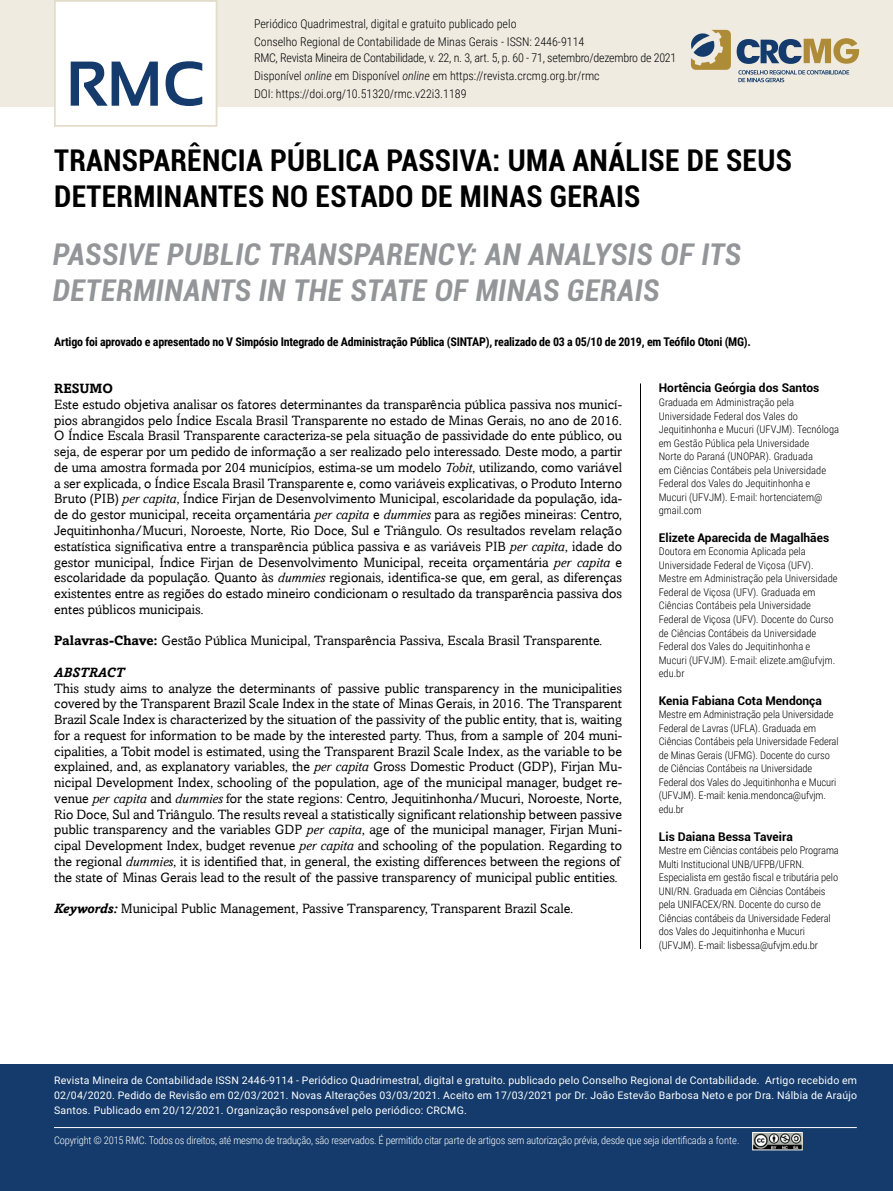
<style>
.page{position:relative;width:893px;height:1191px;background:#fff}
.page>*{position:absolute;margin:0;border:0;box-sizing:border-box;transform-origin:0 0}
.t1{font:700 63.15px "Sansation";color:#143b6b}
.t2{font:700 condensed 30px/36px "Roboto";letter-spacing:.01em;color:#000}
.t3{font:italic 700 condensed 30px/36px "Roboto";letter-spacing:.02em;color:#939598}
.t4{font:13.5px/15.8px "Amasis";color:#000;text-align:justify}
.t5{font:italic 700 13.5px "Amasis";color:#000}
.t6{font:700 13.5px "Amasis";color:#000}
.t7{font:300 12px/18px "Roboto Condensed";color:#000}
.t8{font:700 12px "Roboto Condensed";letter-spacing:-.02em;color:#000}
.t9{font:700 12px "Roboto";color:#000}
.t10{font:300 10.5px/13.5px "Roboto Condensed";letter-spacing:-.01em;color:#000}
.t11{font:10.5px/15px "Roboto";letter-spacing:.02em;color:#fff;text-align:justify}
.t12{font:300 10.5px "Roboto Condensed";letter-spacing:-.02em;color:#fff}
.s1{font-style:italic}
.s2{font-weight:700}
.s3{font-weight:700;font-style:italic}
</style>
<div class="page">
<div style="left:0;top:0;width:893px;height:106px;background:#efebe1"></div>
<div style="left:54px;top:0;width:163px;height:127px;background:#fff;border:2px solid #e4dcca"></div>
<div style="left:0;top:1064px;width:893px;height:127px;background:#143b6b"></div>
<svg style="left:738px;top:70px;width:111px;height:12px"></svg>
<svg style="left:691px;top:30px;width:40px;height:40px"></svg>
<svg style="left:737px;top:38px;width:122px;height:26px"></svg>
<hr style="left:54px;top:1127px;width:803px;height:1px;background:#fff">
<img style="left:754px;top:1134px;width:47px;height:14px">
<div style="left:752px;top:1132px;width:51px;height:18px;border:1px solid #fff"></div>
<hr style="left:640px;top:383px;width:1px;height:566px;background:#000">
<h1 class="t1" style="left:66px;top:49px;width:141px">RMC</h1>
<p class="t7" style="left:254px;top:14px;width:332px">Periódico Quadrimestral, digital e gratuito publicado pelo<br>Conselho Regional de Contabilidade de Minas Gerais - ISSN: 2446-9114</p>
<p class="t7" style="left:254px;top:48px;width:424px">RMC, Revista Mineira de Contabilidade, v. 22, n. 3, art. 5, p. 60 - 71, setembro/dezembro de 2021<br>Disponível <span class="s1">online</span> em Disponível <span class="s1">online</span> em https://revista.crcmg.org.br/rmc<br>DOI: https://doi.org/10.51320/rmc.v22i3.1189</p>
<h2 class="t2" style="left:54px;top:141px;width:739px">TRANSPARÊNCIA PÚBLICA PASSIVA: UMA ANÁLISE DE SEUS<br>DETERMINANTES NO ESTADO DE MINAS GERAIS</h2>
<h2 class="t3" style="left:53px;top:235px;width:690px">PASSIVE PUBLIC TRANSPARENCY: AN ANALYSIS OF ITS<br>DETERMINANTS IN THE STATE OF MINAS GERAIS</h2>
<p class="t8" style="left:54px;top:333px;width:698px">Artigo foi aprovado e apresentado no V Simpósio Integrado de Administração Pública (SINTAP), realizado de 03 a 05/10 de 2019, em Teófilo Otoni (MG).</p>
<p class="t6" style="left:54px;top:380px;width:60px">RESUMO</p>
<p class="t4" style="left:54px;top:396px;width:569px">Este estudo objetiva analisar os fatores determinantes da transparência pública passiva nos municí&shy;pios abrangidos pelo Índice Escala Brasil Transparente no estado de Minas Gerais, no ano de 2016.<br>O Índice Escala Brasil Transparente caracteriza-se pela situação de passividade do ente público, ou seja, de esperar por um pedido de informação a ser realizado pelo interessado. Deste modo, a partir de uma amostra formada por 204 municípios, estima-se um modelo <span class="s1">Tobit</span>, utilizando, como variável a ser explicada, o Índice Escala Brasil Transparente e, como variáveis explicativas, o Produto Interno Bruto (PIB) <span class="s1">per capita</span>, Índice Firjan de Desenvolvimento Municipal, escolaridade da população, ida&shy;de do gestor municipal, receita orçamentária <span class="s1">per capita</span> e <span class="s1">dummies</span> para as regiões mineiras: Centro, Jequitinhonha/Mucuri, Noroeste, Norte, Rio Doce, Sul e Triângulo. Os resultados revelam relação estatística significativa entre a transparência pública passiva e as variáveis PIB <span class="s1">per capita</span>, idade do gestor municipal, Índice Firjan de Desenvolvimento Municipal, receita orçamentária <span class="s1">per capita</span> e escolaridade da população. Quanto às <span class="s1">dummies</span> regionais, identifica-se que, em geral, as diferenças existentes entre as regiões do estado mineiro condicionam o resultado da transparência passiva dos entes públicos municipais.</p>
<p class="t4" style="left:54px;top:632px;width:550px"><span class="s2">Palavras-Chave:</span> Gestão Pública Municipal, Transparência Passiva, Escala Brasil Transparente.</p>
<p class="t5" style="left:54px;top:664px;width:72px">ABSTRACT</p>
<p class="t4" style="left:54px;top:680px;width:569px;text-align:left">This study aims to analyze the determinants of passive public transparency in the municipalities covered by the Transparent Brazil Scale Index in the state of Minas Gerais, in 2016. The Transparent Brazil Scale Index is characterized by the situation of the passivity of the public entity, that is, waiting for a request for information to be made by the interested party. Thus, from a sample of 204 muni&shy;cipalities, a Tobit model is estimated, using the Transparent Brazil Scale Index, as the variable to be explained, and, as explanatory variables, the <span class="s1">per capita</span> Gross Domestic Product (GDP), Firjan Mu&shy;nicipal Development Index, schooling of the population, age of the municipal manager, budget re&shy;venue <span class="s1">per capita</span> and <span class="s1">dummies</span> for the state regions: Centro, Jequitinhonha/Mucuri, Noroeste, Norte, Rio Doce, Sul and Triângulo. The results reveal a statistically significant relationship between passive public transparency and the variables GDP <span class="s1">per capita</span>, age of the municipal manager, Firjan Muni&shy;cipal Development Index, budget revenue <span class="s1">per capita</span> and schooling of the population. Regarding to the regional <span class="s1">dummies</span>, it is identified that, in general, the existing differences between the regions of the state of Minas Gerais lead to the result of the passive transparency of municipal public entities.</p>
<p class="t4" style="left:54px;top:900px;width:521px"><span class="s3">Keywords:</span> Municipal Public Management, Passive Transparency, Transparent Brazil Scale.</p>
<p class="t9" style="left:659px;top:380px;width:162px">Hortência Geórgia dos Santos</p>
<p class="t10" style="left:659px;top:395px;width:182px">Graduada em Administração pela Universidade Federal dos Vales do Jequitinhonha e Mucuri (UFVJM). Tecnóloga em Gestão Pública pela Universidade<br>Norte do Paraná (UNOPAR). Graduada<br>em Ciências Contábeis pela Universidade Federal dos Vales do Jequitinhonha e Mucuri (UFVJM). E-mail: hortenciatem@ gmail.com</p>
<p class="t9" style="left:659px;top:529px;width:172px">Elizete Aparecida de Magalhães</p>
<p class="t10" style="left:659px;top:544px;width:180px">Doutora em Economia Aplicada pela Universidade Federal de Viçosa (UFV).<br>Mestre em Administração pela Universidade Federal de Viçosa (UFV). Graduada em Ciências Contábeis pela Universidade Federal de Viçosa (UFV). Docente do Curso de Ciências Contábeis da Universidade Federal dos Vales do Jequitinhonha e Mucuri (UFVJM). E-mail: elizete.am@ufvjm. edu.br</p>
<p class="t9" style="left:659px;top:692px;width:165px">Kenia Fabiana Cota Mendonça</p>
<p class="t10" style="left:659px;top:707px;width:181px">Mestre em Administração pela Universidade Federal de Lavras (UFLA). Graduada em Ciências Contábeis pela Universidade Federal de Minas Gerais (UFMG). Docente do curso de Ciências Contábeis na Universidade Federal dos Vales do Jequitinhonha e Mucuri (UFVJM). E-mail: kenia.mendonca@ufvjm. edu.br</p>
<p class="t9" style="left:659px;top:828px;width:135px">Lis Daiana Bessa Taveira</p>
<p class="t10" style="left:659px;top:843px;width:182px">Mestre em Ciências contábeis pelo Programa Multi Institucional UNB/UFPB/UFRN.<br>Especialista em gestão fiscal e tributária pelo UNI/RN. Graduada em Ciências Contábeis pela UNIFACEX/RN. Docente do curso de Ciências contábeis da Universidade Federal dos Vales do Jequitinhonha e Mucuri (UFVJM). E-mail: lisbessa@ufvjm.edu.br</p>
<p class="t11" style="left:54px;top:1072px;width:804px">Revista Mineira de Contabilidade ISSN 2446-9114 - Periódico Quadrimestral, digital e gratuito. publicado pelo Conselho Regional de Contabilidade. Artigo recebido em 02/04/2020. Pedido de Revisão em 02/03/2021. Novas Alterações 03/03/2021. Aceito em 17/03/2021 por Dr. João Estevão Barbosa Neto e por Dra. Nálbia de Araújo Santos. Publicado em 20/12/2021. Organização responsável pelo periódico: CRCMG.</p>
<p class="t12" style="left:54px;top:1133px;width:687px">Copyright © 2015 RMC. Todos os direitos, até mesmo de tradução, são reservados. É permitido citar parte de artigos sem autorização prévia, desde que seja identificada a fonte.</p>
</div>
